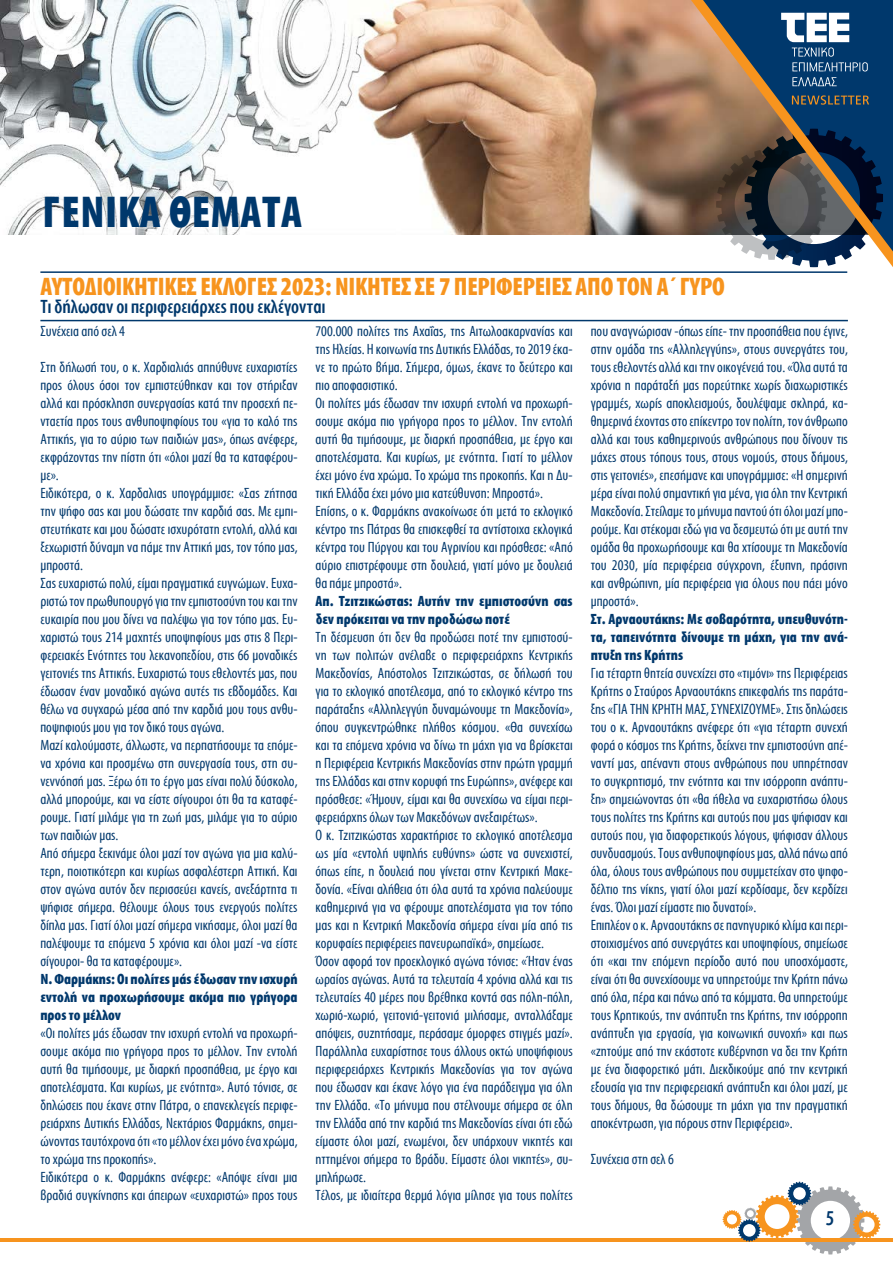
<style>
.page{position:relative;width:893px;height:1263px;background:#fff}
.page>*{position:absolute;margin:0;border:0;box-sizing:border-box;transform-origin:0 0}
.t1{font:700 45px "Myriad Condensed Greek";letter-spacing:.01em;color:#00386c}
.t2{font:700 25.5px "Myriad Condensed Greek";letter-spacing:-.01em;color:#f7941e}
.t3{font:500 21px "Myriad Condensed Greek";color:#00386c}
.t4{font:500 19.5px "Myriad Condensed Greek";color:#00386c}
.t5{font:15px/18px "Myriad Condensed Greek";color:#00386c}
.t6{font:700 15px/18px "Myriad Condensed Greek";color:#00386c;text-align:justify}
</style>
<div class="page">
<hr style="left:0;top:1238px;width:893px;height:3px;background:#f7941e">
<svg style="left:723px;top:1182px;width:157px;height:72px"></svg>
<img style="left:0;top:0;width:691px;height:234px">
<svg style="left:691px;top:0;width:202px;height:267px;background:#565b61"></svg>
<svg style="left:792px;top:95px;width:77px;height:10px"></svg>
<svg style="left:781px;top:13px;width:87px;height:58px"></svg>
<svg style="left:792px;top:77px;width:45px;height:9px"></svg>
<hr style="left:40px;top:320px;width:808px;height:1px;background:#00386c">
<hr style="left:40px;top:271px;width:807px;height:2px;background:#00386c">
<h1 class="t1" style="left:43px;top:189px;width:261px">ΓΕΝΙΚΑ ΘΕΜΑΤΑ</h1>
<h2 class="t2" style="left:40px;top:274px;width:686px">ΑΥΤΟΔΙΟΙΚΗΤΙΚΕΣ ΕΚΛΟΓΕΣ 2023: ΝΙΚΗΤΕΣ ΣΕ 7 ΠΕΡΙΦΕΡΕΙΕΣ ΑΠΟ ΤΟΝ Α΄ ΓΥΡΟ</h2>
<h3 class="t4" style="left:40px;top:297px;width:286px">Τι δήλωσαν οι περιφερειάρχες που εκλέγονται</h3>
<p class="t5" style="left:40px;top:323px;width:86px">Συνέχεια από σελ 4</p>
<p class="t5" style="left:40px;top:359px;width:259px">Στη δήλωσή του, ο κ. Χαρδιαλιάς απηύθυνε ευχαριστίες προς όλους όσοι τον εμπιστεύθηκαν και τον στήριξαν αλλά και πρόσκληση συνεργασίας κατά την προσεχή πε&shy;νταετία προς τους ανθυποψηφίους του «για το καλό της Αττικής, για το αύριο των παιδιών μας», όπως ανέφερε, εκφράζοντας την πίστη ότι «όλοι μαζί θα τα καταφέρου&shy;με».<br>Ειδικότερα, ο κ. Χαρδαλιας υπογράμμισε: «Σας ζήτησα την ψήφο σας και μου δώσατε την καρδιά σας. Με εμπι&shy;στευτήκατε και μου δώσατε ισχυρότατη εντολή, αλλά και ξεχωριστή δύναμη να πάμε την Αττική μας, τον τόπο μας, μπροστά.<br>Σας ευχαριστώ πολύ, είμαι πραγματικά ευγνώμων. Ευχα&shy;ριστώ τον πρωθυπουργό για την εμπιστοσύνη του και την ευκαιρία που μου δίνει να παλέψω για τον τόπο μας. Ευ&shy;χαριστώ τους 214 μαχητές υποψηφίους μας στις 8 Περι&shy;φερειακές Ενότητες του λεκανοπεδίου, στις 66 μοναδικές γειτονιές της Αττικής. Ευχαριστώ τους εθελοντές μας, που έδωσαν έναν μοναδικό αγώνα αυτές τις εβδομάδες. Και θέλω να συγχαρώ μέσα από την καρδιά μου τους ανθυ&shy;ποψηφιούς μου για τον δικό τους αγώνα.<br>Μαζί καλούμαστε, άλλωστε, να περπατήσουμε τα επόμε&shy;να χρόνια και προσμένω στη συνεργασία τους, στη συ&shy;νεννόησή μας. Ξέρω ότι το έργο μας είναι πολύ δύσκολο, αλλά μπορούμε, και να είστε σίγουροι ότι θα τα καταφέ&shy;ρουμε. Γιατί μιλάμε για τη ζωή μας, μιλάμε για το αύριο των παιδιών μας.<br>Από σήμερα ξεκινάμε όλοι μαζί τον αγώνα για μια καλύ&shy;τερη, ποιοτικότερη και κυρίως ασφαλέστερη Αττική. Και στον αγώνα αυτόν δεν περισσεύει κανείς, ανεξάρτητα τι ψήφισε σήμερα. Θέλουμε όλους τους ενεργούς πολίτες δίπλα μας. Γιατί όλοι μαζί σήμερα νικήσαμε, όλοι μαζί θα παλέψουμε τα επόμενα 5 χρόνια και όλοι μαζί -να είστε σίγουροι- θα τα καταφέρουμε».</p>
<p class="t6" style="left:40px;top:971px;width:259px">Ν. Φαρμάκης: Οι πολίτες μάς έδωσαν την ισχυρή εντολή να προχωρήσουμε ακόμα πιο γρήγορα προς το μέλλον</p>
<p class="t5" style="left:40px;top:1025px;width:259px">«Οι πολίτες μάς έδωσαν την ισχυρή εντολή να προχωρή&shy;σουμε ακόμα πιο γρήγορα προς το μέλλον. Την εντολή αυτή θα τιμήσουμε, με διαρκή προσπάθεια, με έργο και αποτελέσματα. Και κυρίως, με ενότητα». Αυτό τόνισε, σε δηλώσεις που έκανε στην Πάτρα, ο επανεκλεγείς περιφε&shy;ρειάρχης Δυτικής Ελλάδας, Νεκτάριος Φαρμάκης, σημει&shy;ώνοντας ταυτόχρονα ότι «το μέλλον έχει μόνο ένα χρώμα, το χρώμα της προκοπής».<br>Ειδικότερα ο κ. Φαρμάκης ανέφερε: «Απόψε είναι μια βραδιά συγκίνησης και άπειρων «ευχαριστώ» προς τους</p>
<p class="t5" style="left:316px;top:323px;width:259px">700.000 πολίτες της Αχαΐας, της Αιτωλοακαρνανίας και της Ηλείας. Η κοινωνία της Δυτικής Ελλάδας, το 2019 έκα&shy;νε το πρώτο βήμα. Σήμερα, όμως, έκανε το δεύτερο και πιο αποφασιστικό.<br>Οι πολίτες μάς έδωσαν την ισχυρή εντολή να προχωρή&shy;σουμε ακόμα πιο γρήγορα προς το μέλλον. Την εντολή αυτή θα τιμήσουμε, με διαρκή προσπάθεια, με έργο και αποτελέσματα. Και κυρίως, με ενότητα. Γιατί το μέλλον έχει μόνο ένα χρώμα. Το χρώμα της προκοπής. Και η Δυ&shy;τική Ελλάδα έχει μόνο μια κατεύθυνση: Μπροστά».<br>Επίσης, ο κ. Φαρμάκης ανακοίνωσε ότι μετά το εκλογικό κέντρο της Πάτρας θα επισκεφθεί τα αντίστοιχα εκλογικά κέντρα του Πύργου και του Αγρινίου και πρόσθεσε: «Από αύριο επιστρέφουμε στη δουλειά, γιατί μόνο με δουλειά θα πάμε μπροστά».</p>
<p class="t6" style="left:316px;top:593px;width:259px">Απ. Τζιτζικώστας: Αυτήν την εμπιστοσύνη σας δεν πρόκειται να την προδώσω ποτέ</p>
<p class="t5" style="left:316px;top:629px;width:259px">Τη δέσμευση ότι δεν θα προδώσει ποτέ την εμπιστοσύ&shy;νη των πολιτών ανέλαβε ο περιφερειάρχης Κεντρικής Μακεδονίας, Απόστολος Τζιτζικώστας, σε δήλωσή του για το εκλογικό αποτέλεσμα, από το εκλογικό κέντρο της παράταξης «Αλληλεγγύη δυναμώνουμε τη Μακεδονία», όπου συγκεντρώθηκε πλήθος κόσμου. «Θα συνεχίσω και τα επόμενα χρόνια να δίνω τη μάχη για να βρίσκεται η Περιφέρεια Κεντρικής Μακεδονίας στην πρώτη γραμμή της Ελλάδας και στην κορυφή της Ευρώπης», ανέφερε και πρόσθεσε: «Ήμουν, είμαι και θα συνεχίσω να είμαι περι&shy;φερειάρχης όλων των Μακεδόνων ανεξαιρέτως».<br>Ο κ. Τζιτζικώστας χαρακτήρισε το εκλογικό αποτέλεσμα ως μία «εντολή υψηλής ευθύνης» ώστε να συνεχιστεί, όπως είπε, η δουλειά που γίνεται στην Κεντρική Μακε&shy;δονία. «Είναι αλήθεια ότι όλα αυτά τα χρόνια παλεύουμε καθημερινά για να φέρουμε αποτελέσματα για τον τόπο μας και η Κεντρική Μακεδονία σήμερα είναι μία από τις κορυφαίες περιφέρειες πανευρωπαϊκά», σημείωσε.<br>Όσον αφορά τον προεκλογικό αγώνα τόνισε: «Ήταν ένας ωραίος αγώνας. Αυτά τα τελευταία 4 χρόνια αλλά και τις τελευταίες 40 μέρες που βρέθηκα κοντά σας πόλη-πόλη, χωριό-χωριό, γειτονιά-γειτονιά μιλήσαμε, ανταλλάξαμε απόψεις, συζητήσαμε, περάσαμε όμορφες στιγμές μαζί».<br>Παράλληλα ευχαρίστησε τους άλλους οκτώ υποψήφιους περιφερειάρχες Κεντρικής Μακεδονίας για τον αγώνα που έδωσαν και έκανε λόγο για ένα παράδειγμα για όλη την Ελλάδα. «Το μήνυμα που στέλνουμε σήμερα σε όλη την Ελλάδα από την καρδιά της Μακεδονίας είναι ότι εδώ είμαστε όλοι μαζί, ενωμένοι, δεν υπάρχουν νικητές και ηττημένοι σήμερα το βράδυ. Είμαστε όλοι νικητές», συ&shy;μπλήρωσε.<br>Τέλος, με ιδιαίτερα θερμά λόγια μίλησε για τους πολίτες</p>
<p class="t5" style="left:591px;top:323px;width:259px;text-align:justify">που αναγνώρισαν -όπως είπε- την προσπάθεια που έγινε, στην ομάδα της «Αλληλεγγύης», στους συνεργάτες του, τους εθελοντές αλλά και την οικογένειά του. «Όλα αυτά τα χρόνια η παράταξή μας πορεύτηκε χωρίς διαχωριστικές γραμμές, χωρίς αποκλεισμούς, δουλέψαμε σκληρά, κα&shy;θημερινά έχοντας στο επίκεντρο τον πολίτη, τον άνθρωπο αλλά και τους καθημερινούς ανθρώπους που δίνουν τις μάχες στους τόπους τους, στους νομούς, στους δήμους, στις γειτονιές», επεσήμανε και υπογράμμισε: «Η σημερινή μέρα είναι πολύ σημαντική για μένα, για όλη την Κεντρική Μακεδονία. Στείλαμε το μήνυμα παντού ότι όλοι μαζί μπο&shy;ρούμε. Και στέκομαι εδώ για να δεσμευτώ ότι με αυτή την ομάδα θα προχωρήσουμε και θα χτίσουμε τη Μακεδονία του 2030, μία περιφέρεια σύγχρονη, έξυπνη, πράσινη και ανθρώπινη, μία περιφέρεια για όλους που πάει μόνο μπροστά».</p>
<p class="t6" style="left:591px;top:611px;width:259px">Στ. Αρναουτάκης: Με σοβαρότητα, υπευθυνότη&shy;τα, ταπεινότητα δίνουμε τη μάχη, για την ανά&shy;πτυξη της Κρήτης</p>
<p class="t5" style="left:591px;top:665px;width:259px">Για τέταρτη θητεία συνεχίζει στο «τιμόνι» της Περιφέρειας Κρήτης ο Σταύρος Αρναουτάκης επικεφαλής της παράτα&shy;ξης «ΓΙΑ ΤΗΝ ΚΡΗΤΗ ΜΑΣ, ΣΥΝΕΧΙΖΟΥΜΕ». Στις δηλώσεις του ο κ. Αρναουτάκης ανέφερε ότι «για τέταρτη συνεχή φορά ο κόσμος της Κρήτης, δείχνει την εμπιστοσύνη απέ&shy;ναντί μας, απέναντι στους ανθρώπους που υπηρέτησαν το συγκρητισμό, την ενότητα και την ισόρροπη ανάπτυ&shy;ξη» σημειώνοντας ότι «θα ήθελα να ευχαριστήσω όλους τους πολίτες της Κρήτης και αυτούς που μας ψήφισαν και αυτούς που, για διαφορετικούς λόγους, ψήφισαν άλλους συνδυασμούς. Τους ανθυποψηφίους μας, αλλά πάνω από όλα, όλους τους ανθρώπους που συμμετείχαν στο ψηφο&shy;δέλτιο της νίκης, γιατί όλοι μαζί κερδίσαμε, δεν κερδίζει ένας. Όλοι μαζί είμαστε πιο δυνατοί».<br>Επιπλέον ο κ. Αρναουτάκης σε πανηγυρικό κλίμα και περι&shy;στοιχισμένος από συνεργάτες και υποψηφίους, σημείωσε ότι «και την επόμενη περίοδο αυτό που υποσχόμαστε, είναι ότι θα συνεχίσουμε να υπηρετούμε την Κρήτη πάνω από όλα, πέρα και πάνω από τα κόμματα. Θα υπηρετούμε τους Κρητικούς, την ανάπτυξη της Κρήτης, την ισόρροπη ανάπτυξη για εργασία, για κοινωνική συνοχή» και πως «ζητούμε από την εκάστοτε κυβέρνηση να δει την Κρήτη με ένα διαφορετικό μάτι. Διεκδικούμε από την κεντρική εξουσία για την περιφερειακή ανάπτυξη και όλοι μαζί, με τους δήμους, θα δώσουμε τη μάχη για την πραγματική αποκέντρωση, για πόρους στην Περιφέρεια».</p>
<p class="t5" style="left:591px;top:1151px;width:85px">Συνέχεια στη σελ 6</p>
<h3 class="t3" style="left:826px;top:1208px;width:10px">5</h3>
</div>
